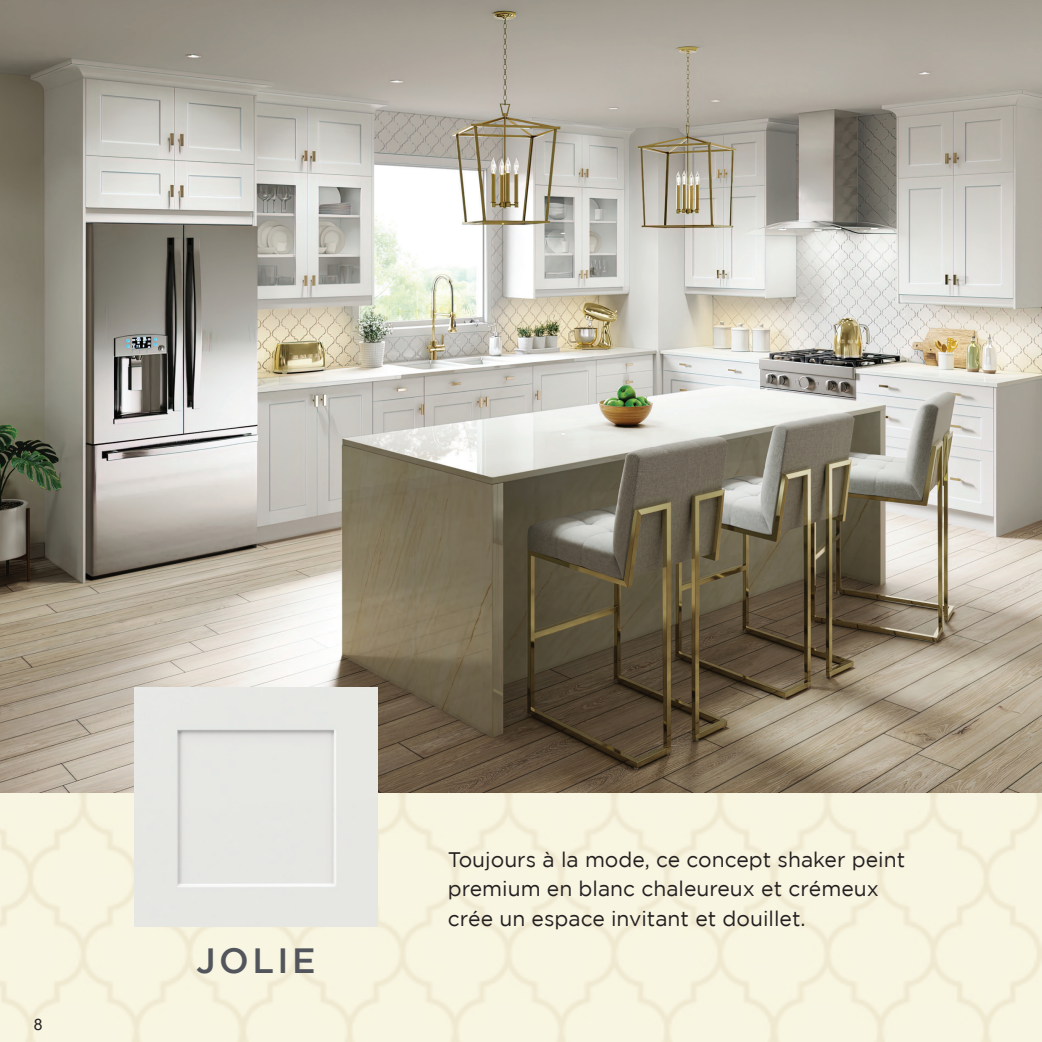
<style>
.page{position:relative;width:1042px;height:1042px;background:#fff}
.page>*{position:absolute;margin:0;border:0;box-sizing:border-box;transform-origin:0 0}
.t1{font:500 35px "Gotham";letter-spacing:.1em;color:#52555b}
.t2{font:21px/29.8px "Gotham";color:#231f20}
.t3{font:15.75px "Gotham";color:#231f20}
</style>
<div class="page">
<img style="left:0;top:0;width:1042px;height:1042px">
<div style="left:135px;top:687px;width:242px;height:240px;background:#e6e6e3"></div>
<p class="t3" style="left:33px;top:1015px;width:11px">8</p>
<h1 class="t1" style="left:196px;top:941px;width:121px">JOLIE</h1>
<p class="t2" style="left:448px;top:844px;width:459px">Toujours à la mode, ce concept shaker peint premium en blanc chaleureux et crémeux crée un espace invitant et douillet.</p>
</div>
